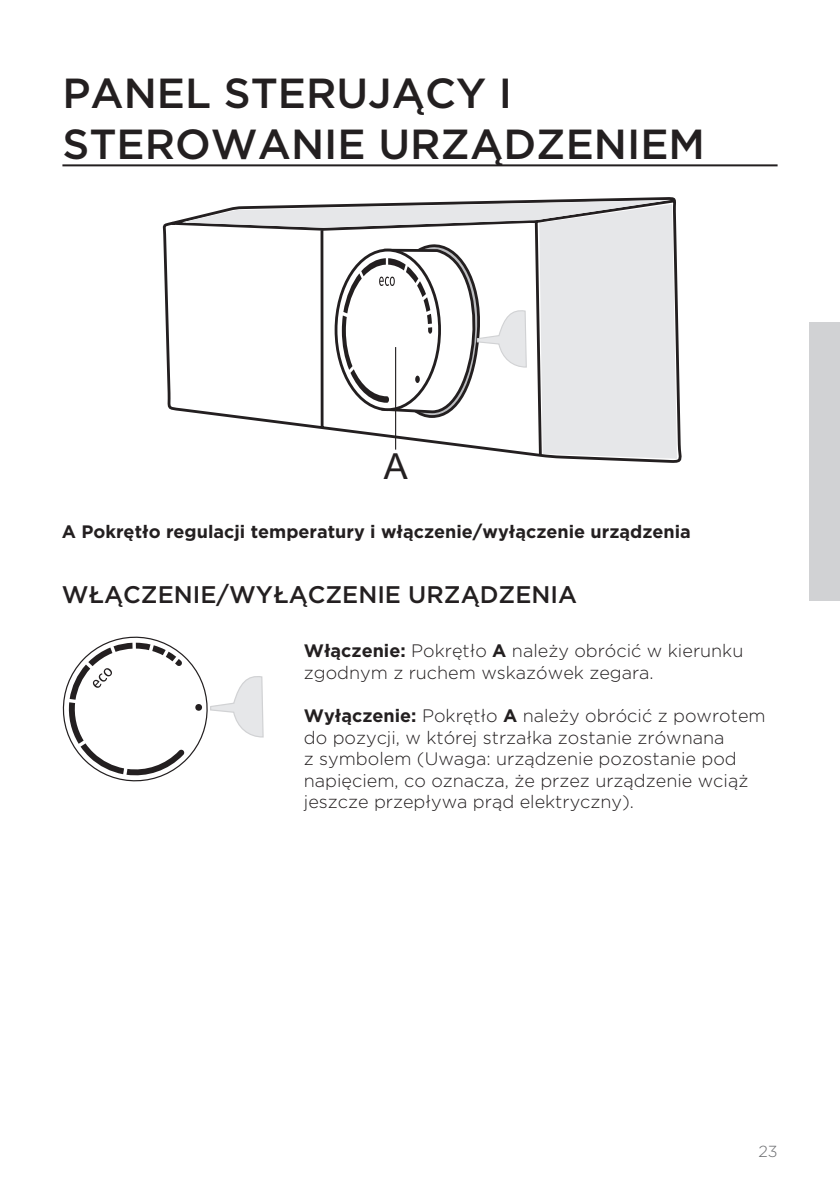
<style>
.page{position:relative;width:840px;height:1191px;background:#fff}
.page>*{position:absolute;margin:0;border:0;box-sizing:border-box;transform-origin:0 0}
.glavni_naslov{font:500 42px/50.4px "Gotham";color:#231f20}
.t1{font:35.8px "Arial";color:#231f20}
.podnaslov1-1{font:500 24px "Gotham";color:#231f20}
.besedilo{font:300 18px/21.6px "Gotham";color:#231f20}
.besedilo-2{font:700 18px "Gotham";color:#231f20}
.t2{font:300 16px "Gotham";color:#6c6d70}
.s1{font-weight:700}
</style>
<div class="page">
<hr style="left:62px;top:164px;width:715px;height:2px;background:#231f20">
<div style="left:808px;top:322px;width:31px;height:279px;background:#d1d2d4"></div>
<svg style="left:162px;top:197px;width:520px;height:266px"></svg>
<svg style="left:185px;top:199px;width:492px;height:260px"></svg>
<svg style="left:389px;top:277px;width:5px;height:9px"></svg>
<svg style="left:62px;top:636px;width:202px;height:146px"></svg>
<p class="glavni_naslov" style="left:62px;top:68px;width:643px">PANEL STERUJĄCY I<br>STEROWANIE URZĄDZENIEM</p>
<p class="t1" style="left:384px;top:443px;width:25px">A</p>
<p class="besedilo-2" style="left:62px;top:520px;width:630px">A Pokrętło regulacji temperatury i włączenie/wyłączenie urządzenia</p>
<p class="podnaslov1-1" style="left:62px;top:579px;width:516px">WŁĄCZENIE/WYŁĄCZENIE URZĄDZENIA</p>
<p class="besedilo" style="left:304px;top:639px;width:441px"><span class="s1">Włączenie:</span> Pokrętło <span class="s1">A</span> należy obrócić w kierunku zgodnym z ruchem wskazówek zegara.</p>
<p class="besedilo" style="left:304px;top:704px;width:463px"><span class="s1">Wyłączenie:</span> Pokrętło <span class="s1">A</span> należy obrócić z powrotem do pozycji, w której strzałka zostanie zrównana<br>z symbolem (Uwaga: urządzenie pozostanie pod napięciem, co oznacza, że przez urządzenie wciąż jeszcze przepływa prąd elektryczny).</p>
<p class="t2" style="left:757px;top:1140px;width:21px">23</p>
</div>
